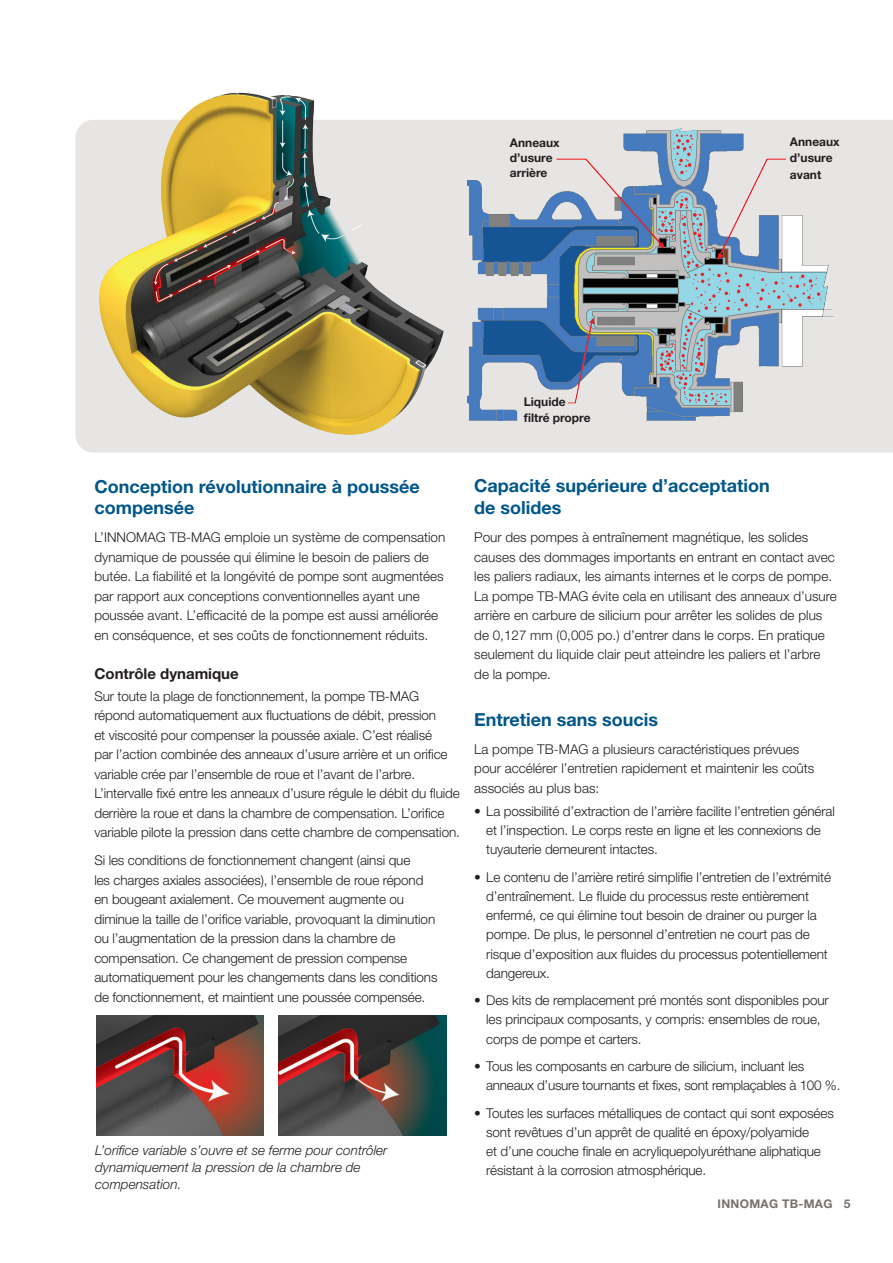
<style>
.page{position:relative;width:893px;height:1263px;background:#fff}
.page>*{position:absolute;margin:0;border:0;box-sizing:border-box;transform-origin:0 0}
.Subhead_Level_1__blu{font:700 18px/21.6px "Helvetica Neue LT Std";color:#00568a}
.Subhead_Level_2__bla{font:700 15px "Helvetica Neue LT Std";color:#231f20}
.Body_copy{font:300 13.5px/19.5px "Helvetica Neue LT Std";letter-spacing:-.01em;color:#231f20}
.t1{font:italic 300 13.5px/16.5px "Helvetica Neue LT Std";color:#231f20}
.t2{font:700 12px/16.5px "Helvetica Neue LT Std";color:#231f20}
.t3{font:700 12px "Helvetica Neue LT Std";letter-spacing:.025em;color:#79716c}
</style>
<div class="page">
<div style="left:75px;top:120px;width:818px;height:332px;background:#e7e5e3"></div>
<img style="left:80px;top:92px;width:376px;height:361px">
<img style="left:96px;top:1016px;width:168px;height:120px">
<img style="left:278px;top:1016px;width:169px;height:120px">
<img style="left:467px;top:123px;width:375px;height:317px">
<p class="t2" style="left:510px;top:135px;width:51px;line-height:15px">Anneaux d’usure arrière</p>
<p class="t2" style="left:790px;top:133px;width:51px">Anneaux d’usure avant</p>
<p class="t2" style="left:524px;top:393px;width:68px">Liquide filtré propre</p>
<p class="Subhead_Level_1__blu" style="left:94px;top:475px;width:327px">Conception révolutionnaire à poussée compensée</p>
<p class="Body_copy" style="left:94px;top:527px;width:352px">L’INNOMAG TB-MAG emploie un système de compensation dynamique de poussée qui élimine le besoin de paliers de butée. La fiabilité et la longévité de pompe sont augmentées par rapport aux conceptions conventionnelles ayant une poussée avant. L’efficacité de la pompe est aussi améliorée en conséquence, et ses coûts de fonctionnement réduits.</p>
<p class="Subhead_Level_2__bla" style="left:94px;top:664px;width:146px">Contrôle dynamique</p>
<p class="Body_copy" style="left:94px;top:686px;width:367px">Sur toute la plage de fonctionnement, la pompe TB-MAG répond automatiquement aux fluctuations de débit, pression<br>et viscosité pour compenser la poussée axiale. C’est réalisé<br>par l’action combinée des anneaux d’usure arrière et un orifice variable crée par l’ensemble de roue et l’avant de l’arbre.<br>L’intervalle fixé entre les anneaux d’usure régule le débit du fluide derrière la roue et dans la chambre de compensation. L’orifice variable pilote la pression dans cette chambre de compensation.</p>
<p class="Body_copy" style="left:94px;top:850px;width:345px">Si les conditions de fonctionnement changent (ainsi que<br>les charges axiales associées), l’ensemble de roue répond en bougeant axialement. Ce mouvement augmente ou diminue la taille de l’orifice variable, provoquant la diminution ou l’augmentation de la pression dans la chambre de compensation. Ce changement de pression compense automatiquement pour les changements dans les conditions de fonctionnement, et maintient une poussée compensée.</p>
<p class="t1" style="left:95px;top:1142px;width:294px">L’orifice variable s’ouvre et se ferme pour contrôler dynamiquement la pression de la chambre de compensation.</p>
<p class="Subhead_Level_1__blu" style="left:474px;top:475px;width:297px">Capacité supérieure d’acceptation de solides</p>
<p class="Body_copy" style="left:474px;top:527px;width:364px">Pour des pompes à entraînement magnétique, les solides causes des dommages importants en entrant en contact avec les paliers radiaux, les aimants internes et le corps de pompe.<br>La pompe TB-MAG évite cela en utilisant des anneaux d’usure arrière en carbure de silicium pour arrêter les solides de plus de 0,127 mm (0,005 po.) d’entrer dans le corps. En pratique seulement du liquide clair peut atteindre les paliers et l’arbre de la pompe.</p>
<p class="Subhead_Level_1__blu" style="left:474px;top:708px;width:185px">Entretien sans soucis</p>
<p class="Body_copy" style="left:474px;top:739px;width:342px">La pompe TB-MAG a plusieurs caractéristiques prévues pour accélérer l’entretien rapidement et maintenir les coûts associés au plus bas:</p>
<p class="Body_copy" style="left:486px;top:801px;width:350px;text-indent:-12px">• La possibilité d’extraction de l’arrière facilite l’entretien général et l’inspection. Le corps reste en ligne et les connexions de tuyauterie demeurent intactes.</p>
<p class="Body_copy" style="left:486px;top:867px;width:346px;text-indent:-12px">• Le contenu de l’arrière retiré simplifie l’entretien de l’extrémité d’entraînement. Le fluide du processus reste entièrement enfermé, ce qui élimine tout besoin de drainer ou purger la pompe. De plus, le personnel d’entretien ne court pas de risque d’exposition aux fluides du processus potentiellement dangereux.</p>
<p class="Body_copy" style="left:486px;top:990px;width:344px;text-indent:-12px">• Des kits de remplacement pré montés sont disponibles pour les principaux composants, y compris: ensembles de roue, corps de pompe et carters.</p>
<p class="Body_copy" style="left:486px;top:1056px;width:356px;text-indent:-12px">• Tous les composants en carbure de silicium, incluant les anneaux d’usure tournants et fixes, sont remplaçables à 100 %.</p>
<p class="Body_copy" style="left:486px;top:1103px;width:349px;text-indent:-12px">• Toutes les surfaces métalliques de contact qui sont exposées sont revêtues d’un apprêt de qualité en époxy/polyamide<br>et d’une couche finale en acryliquepolyuréthane aliphatique résistant à la corrosion atmosphérique.</p>
<p class="t3" style="left:718px;top:1196px;width:134px">INNOMAG TB-MAG 5</p>
</div>
